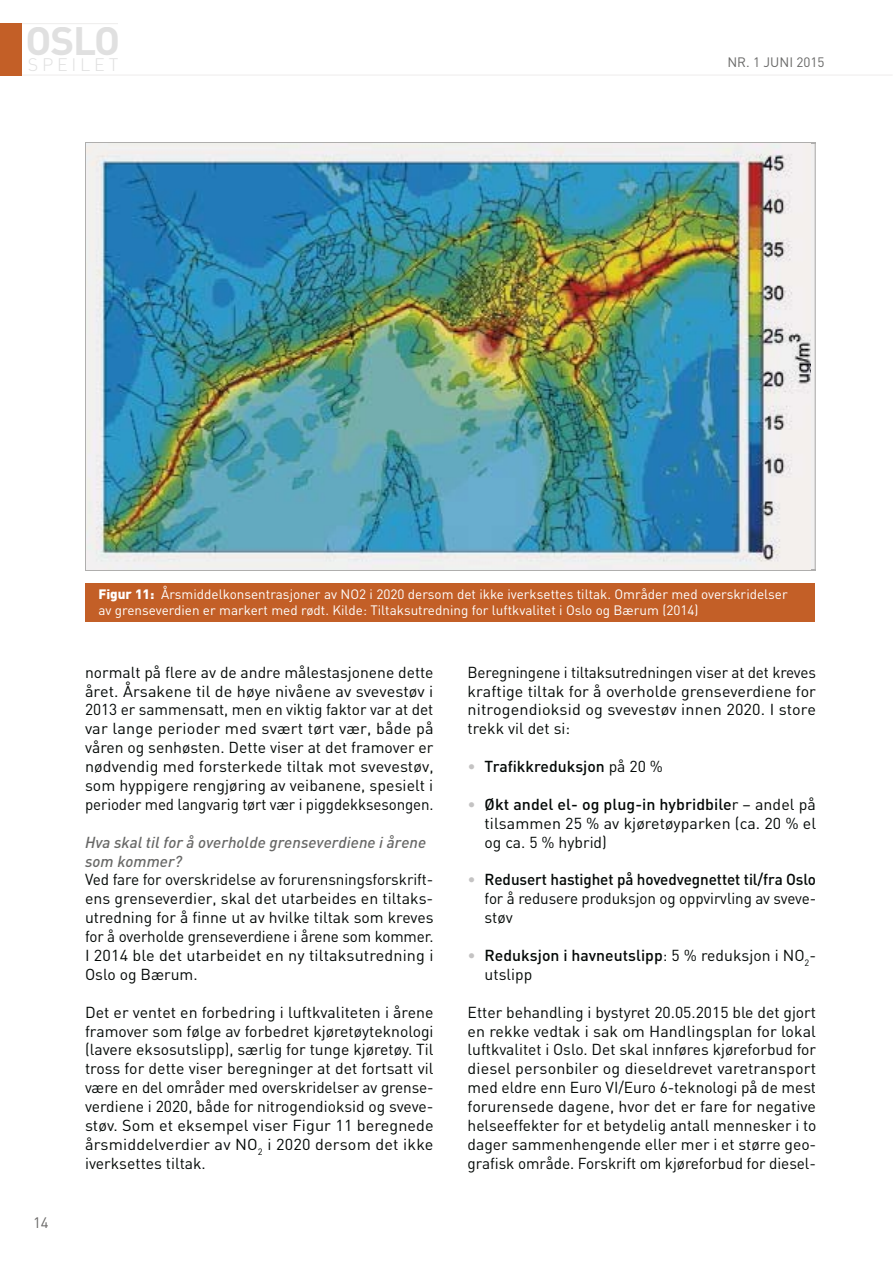
<style>
.page{position:relative;width:893px;height:1263px;background:#fff}
.page>*{position:absolute;margin:0;border:0;box-sizing:border-box;transform-origin:0 0}
.t1{font:700 39.15px "DIN";color:#e0e0e0}
.t2{font:300 17.85px "DIN";letter-spacing:.21em;color:#e0e0e0}
.t3{font:15.75px/18.9px "DIN";color:#030806;text-align:justify}
.t4{font:italic 500 15.75px/18.9px "DIN";color:#686867}
.t5{font:500 15.75px "DIN";color:#030806}
.t6{font:15px "DIN";color:#696867}
.t7{font:13.5px/16.2px "DIN";color:#fff}
.t8{font:13.5px "DIN";color:#686867}
.s1{font-weight:900}
.s2{font-weight:400;color:#c4c3c3}
.s3{font-weight:400}
.s4{color:#c4c3c3}
.s5{font-weight:500}
</style>
<div class="page">
<hr style="left:0;top:75px;width:893px;height:1px;background:#eeedec">
<hr style="left:0;top:23px;width:118px;height:1px;background:#eeedec">
<div style="left:0;top:23px;width:21px;height:52px;background:#c35f27"></div>
<div style="left:86px;top:583px;width:729px;height:38px;background:#c35f27"></div>
<hr style="left:85px;top:143px;width:731px;height:1px;background:#afaead">
<hr style="left:85px;top:144px;width:1px;height:426px;background:#afaead">
<hr style="left:815px;top:144px;width:1px;height:426px;background:#afaead">
<hr style="left:85px;top:570px;width:731px;height:1px;background:#afaead">
<img style="left:86px;top:144px;width:724px;height:426px">
<h1 class="t1" style="left:26px;top:27px;width:96px">OSLO</h1>
<p class="t2" style="left:28px;top:59px;width:92px">SPEILET</p>
<p class="t8" style="left:727px;top:57px;width:99px">NR. 1 JUNI 2015</p>
<p class="t7" style="left:98px;top:587px;width:691px"><span class="s1">Figur 11:</span> Årsmiddelkonsentrasjoner av NO2 i 2020 dersom det ikke iverksettes tiltak. Områder med overskridelser av grenseverdien er markert med rødt. Kilde: Tiltaksutredning for luftkvalitet i Oslo og Bærum (2014)</p>
<p class="t6" style="left:33px;top:1217px;width:17px">14</p>
<p class="t3" style="left:85px;top:664px;width:350px">normalt på flere av de andre målestasjonene dette året. Årsakene til de høye nivåene av svevestøv i 2013 er sammensatt, men en viktig faktor var at det var lange perioder med svært tørt vær, både på våren og senhøsten. Dette viser at det framover er nødvendig med forsterkede tiltak mot svevestøv, som hyppigere rengjøring av veibanene, spesielt i perioder med langvarig tørt vær i piggdekksesongen.</p>
<p class="t4" style="left:85px;top:834px;width:343px">Hva skal til for å overholde grenseverdiene i årene som kommer?</p>
<p class="t3" style="left:85px;top:872px;width:350px">Ved fare for overskridelse av forurensningsforskrift&shy;ens grenseverdier, skal det utarbeides en tiltaks&shy;utredning for å finne ut av hvilke tiltak som kreves for å overholde grenseverdiene i årene som kommer.<br>I 2014 ble det utarbeidet en ny tiltaksutredning i Oslo og Bærum.</p>
<p class="t3" style="left:85px;top:1004px;width:350px">Det er ventet en forbedring i luftkvaliteten i årene framover som følge av forbedret kjøretøyteknologi (lavere eksosutslipp), særlig for tunge kjøretøy. Til tross for dette viser beregninger at det fortsatt vil være en del områder med overskridelser av grense&shy;verdiene i 2020, både for nitrogendioksid og sveve&shy;støv. Som et eksempel viser Figur 11 beregnede årsmiddelverdier av NO<sub>2</sub> i 2020 dersom det ikke iverksettes tiltak.</p>
<p class="t3" style="left:468px;top:664px;width:350px">Beregningene i tiltaksutredningen viser at det kreves kraftige tiltak for å overholde grenseverdiene for nitrogendioksid og svevestøv innen 2020. I store trekk vil det si:</p>
<p class="t5" style="left:468px;top:761px;width:197px"><span class="s2">•</span> Trafikkreduksjon <span class="s3">på 20 %</span></p>
<p class="t3" style="left:485px;top:797px;width:333px;text-indent:-17px"><span class="s4">•</span> <span class="s5">Økt andel el- og plug-in hybridbile</span>r – andel på tilsammen 25 % av kjøretøyparken (ca. 20 % el og ca. 5 % hybrid)</p>
<p class="t3" style="left:485px;top:872px;width:333px;text-indent:-17px"><span class="s4">•</span> <span class="s5">Redusert hastighet på hovedvegnettet til/fra Oslo </span>for å redusere produksjon og oppvirvling av sveve&shy;støv</p>
<p class="t3" style="left:485px;top:948px;width:333px;text-indent:-17px"><span class="s4">•</span> <span class="s5">Reduksjon i havneutslipp</span>: 5 % reduksjon i NO<sub>2</sub>- utslipp</p>
<p class="t3" style="left:468px;top:1004px;width:350px">Etter behandling i bystyret 20.05.2015 ble det gjort en rekke vedtak i sak om Handlingsplan for lokal luftkvalitet i Oslo. Det skal innføres kjøreforbud for diesel personbiler og dieseldrevet varetransport med eldre enn Euro VI/Euro 6-teknologi på de mest forurensede dagene, hvor det er fare for negative helseeffekter for et betydelig antall mennesker i to dager sammenhengende eller mer i et større geo&shy;grafisk område. Forskrift om kjøreforbud for diesel-</p>
</div>
